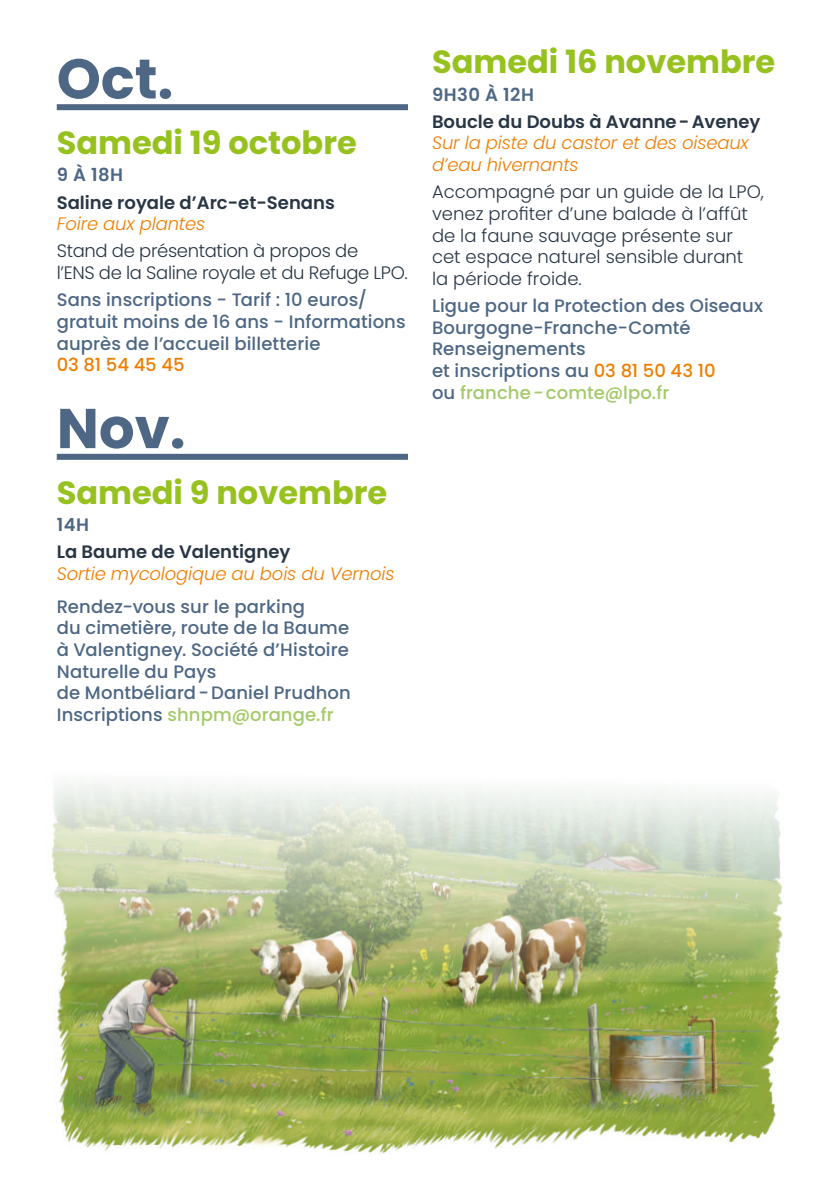
<style>
.page{position:relative;width:840px;height:1191px;background:#fff}
.page>*{position:absolute;margin:0;border:0;box-sizing:border-box;transform-origin:0 0}
.t1{font:700 56px "Poppins";color:#4d6784}
.t2{font:700 32px "Poppins";color:#96c11f}
.t3{font:500 18px/21.6px "Poppins";letter-spacing:.005em;color:#4d6784}
.t4{font:300 18px/21.6px "Poppins";color:#283645}
.t5{font:italic 300 18px/21.6px "Poppins";letter-spacing:-.01em;color:#ef7d00}
.t6{font:600 18px "Poppins";color:#283645}
.t7{font:300 18px/21.6px "Poppins";letter-spacing:-.02em;color:#283645}
.t8{font:600 18px "Poppins";letter-spacing:.025em;color:#4d6784}
.t9{font:500 18px "Poppins";letter-spacing:-.005em;color:#ef7d00}
.s1{color:#a3ca66}
.s2{color:#ef7d00}
</style>
<div class="page">
<img style="left:56px;top:981px;width:728px;height:173px">
<img style="left:52px;top:783px;width:731px;height:198px">
<div style="left:57px;top:104px;width:351px;height:6px;background:#4d6784"></div>
<div style="left:57px;top:454px;width:351px;height:6px;background:#4d6784"></div>
<h1 class="t1" style="left:57px;top:46px;width:118px">Oct.</h1>
<h2 class="t2" style="left:57px;top:124px;width:301px">Samedi 19 octobre</h2>
<p class="t8" style="left:57px;top:164px;width:68px">9 À 18H</p>
<p class="t6" style="left:57px;top:192px;width:279px">Saline royale d’Arc-et-Senans</p>
<p class="t5" style="left:57px;top:213px;width:150px">Foire aux plantes</p>
<p class="t7" style="left:57px;top:240px;width:352px">Stand de présentation à propos de<br>l’ENS de la Saline royale et du Refuge LPO.</p>
<p class="t3" style="left:57px;top:289px;width:350px">Sans inscriptions - Tarif : 10 euros/ gratuit moins de 16 ans - Informations auprès de l’accueil billetterie</p>
<p class="t9" style="left:57px;top:354px;width:129px">03 81 54 45 45</p>
<h1 class="t1" style="left:57px;top:396px;width:130px">Nov.</h1>
<h2 class="t2" style="left:57px;top:474px;width:332px">Samedi 9 novembre</h2>
<p class="t8" style="left:57px;top:514px;width:34px">14H</p>
<p class="t6" style="left:57px;top:541px;width:235px">La Baume de Valentigney</p>
<p class="t5" style="left:57px;top:563px;width:339px">Sortie mycologique au bois du Vernois</p>
<p class="t3" style="left:57px;top:595px;width:295px">Rendez-vous sur le parking<br>du cimetière, route de la Baume à Valentigney. Société d’Histoire<br>Naturelle du Pays<br>de Montbéliard-Daniel Prudhon<br>Inscriptions <span class="s1">shnpm@orange.fr</span></p>
<h2 class="t2" style="left:432px;top:44px;width:344px">Samedi 16 novembre</h2>
<p class="t8" style="left:432px;top:84px;width:103px">9H30 À 12H</p>
<p class="t6" style="left:432px;top:111px;width:330px">Boucle du Doubs à Avanne-Aveney</p>
<p class="t5" style="left:432px;top:132px;width:318px">Sur la piste du castor et des oiseaux d’eau hivernants</p>
<p class="t4" style="left:432px;top:181px;width:333px">Accompagné par un guide de la LPO, venez profiter d’une balade à l’affût de la faune sauvage présente sur cet espace naturel sensible durant la période froide.</p>
<p class="t3" style="left:432px;top:295px;width:332px">Ligue pour la Protection des Oiseaux<br>Bourgogne-Franche-Comté<br>Renseignements<br>et inscriptions au <span class="s2">03 81 50 43 10<br></span>ou <span class="s1">franche-comte@lpo.fr</span></p>
</div>
